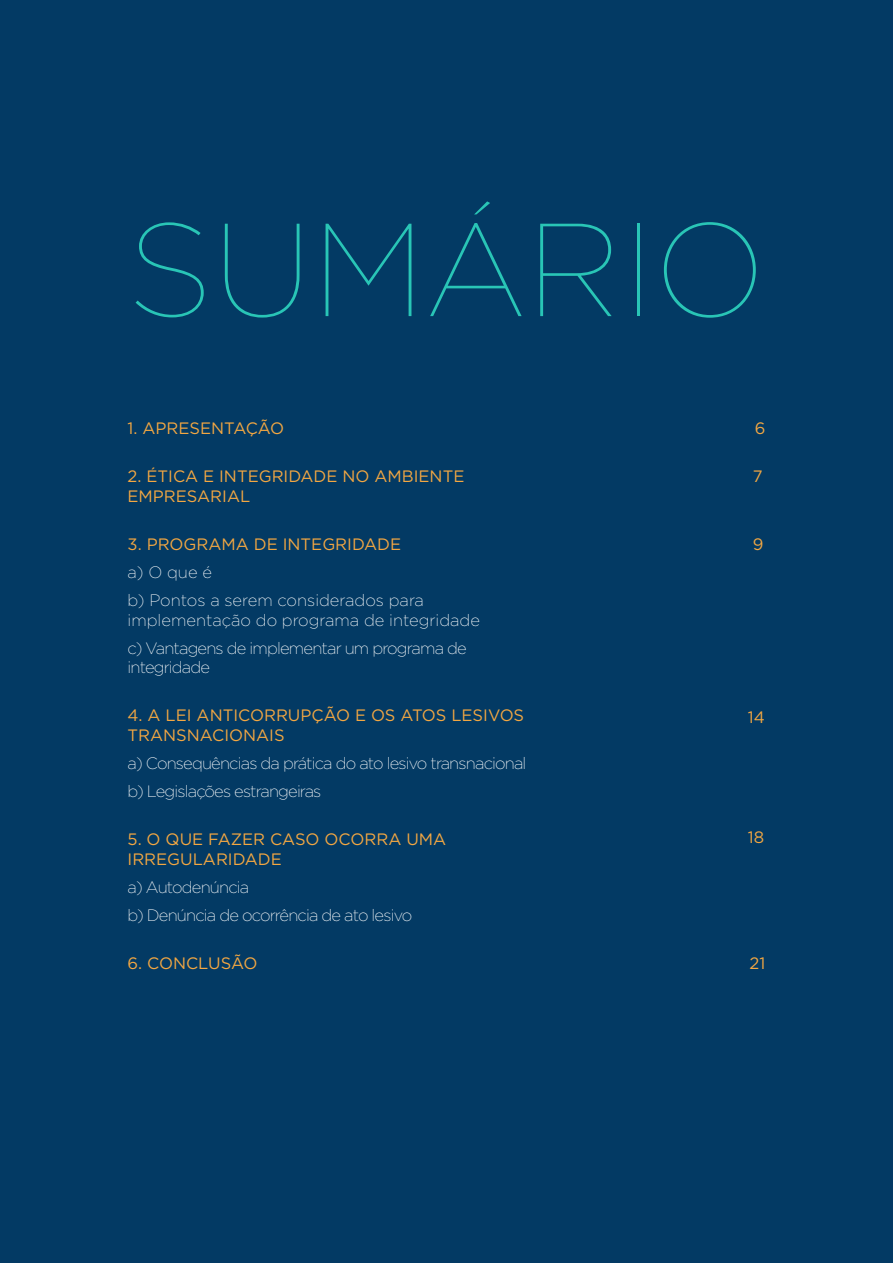
<style>
.page{position:relative;width:893px;height:1263px;background:#033a64}
.page>*{position:absolute;margin:0;border:0;box-sizing:border-box;transform-origin:0 0}
.título{font:100 132px "Gotham";color:#29c5b6}
.sumário{font:16.5px/19.8px "Gotham";color:#f3a742}
.sumário-2{font:200 16.5px/19.8px "Gotham";letter-spacing:-.05em;color:#fff}
.sumário-3{font:200 16.5px/19.8px "Gotham";color:#fff}
</style>
<div class="page">
<p class="título" style="left:128px;top:188px;width:639px">SUMÁRIO</p>
<p class="sumário" style="left:128px;top:418px;width:158px">1. APRESENTAÇÃO</p>
<p class="sumário" style="left:128px;top:466px;width:338px">2. ÉTICA E INTEGRIDADE NO AMBIENTE<br>EMPRESARIAL</p>
<p class="sumário" style="left:128px;top:534px;width:275px">3. PROGRAMA DE INTEGRIDADE</p>
<p class="sumário-2" style="left:128px;top:561px;width:86px">a) O que é</p>
<p class="sumário-3" style="left:128px;top:589px;width:354px">b) Pontos a serem considerados para implementação do programa de integridade</p>
<p class="sumário-2" style="left:128px;top:637px;width:341px">c) Vantagens de implementar um programa de integridade</p>
<p class="sumário" style="left:128px;top:705px;width:398px">4. A LEI ANTICORRUPÇÃO E OS ATOS LESIVOS<br>TRANSNACIONAIS</p>
<p class="sumário-2" style="left:128px;top:753px;width:400px">a) Consequências da prática do ato lesivo transnacional</p>
<p class="sumário-2" style="left:128px;top:781px;width:195px">b) Legislações estrangeiras</p>
<p class="sumário" style="left:128px;top:829px;width:320px">5. O QUE FAZER CASO OCORRA UMA<br>IRREGULARIDADE</p>
<p class="sumário-2" style="left:128px;top:877px;width:123px">a) Autodenúncia</p>
<p class="sumário-2" style="left:128px;top:905px;width:286px">b) Denúncia de ocorrência de ato lesivo</p>
<p class="sumário" style="left:128px;top:953px;width:131px">6. CONCLUSÃO</p>
<p class="sumário" style="left:755px;top:418px;width:12px">6</p>
<p class="sumário" style="left:753px;top:466px;width:11px">7</p>
<p class="sumário" style="left:753px;top:534px;width:12px">9</p>
<p class="sumário" style="left:748px;top:706px;width:18px">14</p>
<p class="sumário" style="left:748px;top:827px;width:18px">18</p>
<p class="sumário" style="left:750px;top:953px;width:17px">21</p>
</div>
